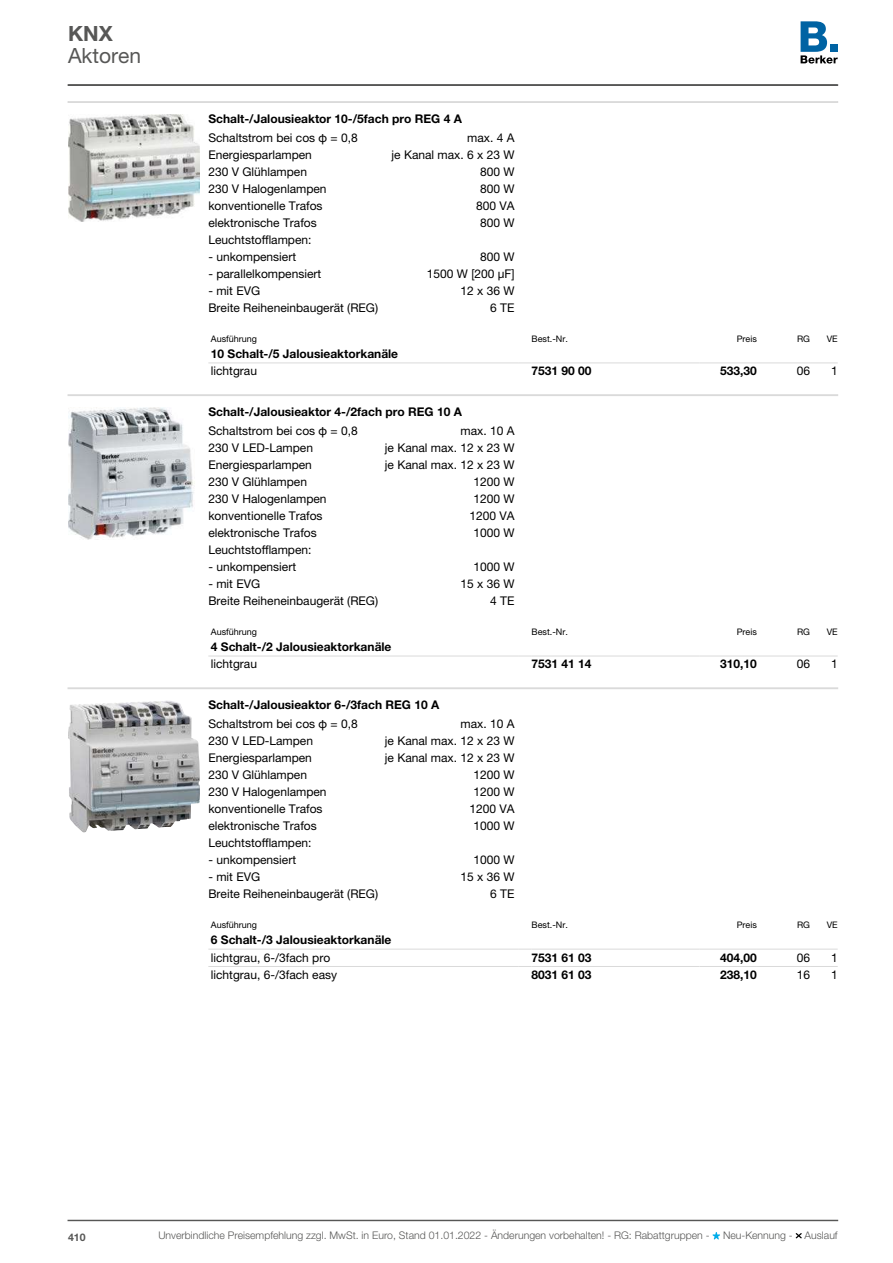
<style>
.page{position:relative;width:893px;height:1263px;background:#fff}
.page>*{position:absolute;margin:0;border:0;box-sizing:border-box;transform-origin:0 0}
.t1{font:21px "Helvetica Neue LTW1 G";color:#575756}
.t2{font:700 21px "Helvetica Neue LTW1 G";color:#575756}
.t3{font:12px "Helvetica Neue LTW1 G";color:#000}
.t4{font:700 12px "Helvetica Neue LTW1 G";color:#000}
.t5{font:300 10.5px "Helvetica Neue LTW1 G";color:#575756}
.t6{font:700 10.5px "Helvetica Neue LTW1 G";color:#575756}
.t7{font:9px "Helvetica Neue LTW1 G";color:#000}
</style>
<div class="page">
<div style="left:68px;top:101px;width:770px;height:2px;border:1px solid #dadada"></div>
<img style="left:68px;top:114px;width:132px;height:107px">
<hr style="left:208px;top:362px;width:311px;height:1px;background:#dadada">
<svg style="left:519px;top:362px;width:12px;height:1px"></svg>
<hr style="left:531px;top:362px;width:168px;height:1px;background:#dadada">
<hr style="left:699px;top:362px;width:58px;height:1px;background:#dadada">
<hr style="left:757px;top:362px;width:53px;height:1px;background:#dadada">
<svg style="left:810px;top:362px;width:28px;height:1px"></svg>
<div style="left:68px;top:394px;width:770px;height:2px;border:1px solid #dadada"></div>
<img style="left:68px;top:407px;width:127px;height:132px">
<hr style="left:208px;top:656px;width:311px;height:1px;background:#dadada">
<svg style="left:519px;top:656px;width:12px;height:1px"></svg>
<hr style="left:531px;top:656px;width:168px;height:1px;background:#dadada">
<hr style="left:699px;top:656px;width:58px;height:1px;background:#dadada">
<hr style="left:757px;top:656px;width:53px;height:1px;background:#dadada">
<svg style="left:810px;top:656px;width:28px;height:1px"></svg>
<div style="left:68px;top:687px;width:770px;height:2px;border:1px solid #dadada"></div>
<img style="left:68px;top:701px;width:97px;height:131px">
<hr style="left:208px;top:966px;width:311px;height:1px;background:#dadada">
<svg style="left:519px;top:966px;width:12px;height:1px"></svg>
<hr style="left:531px;top:966px;width:168px;height:1px;background:#dadada">
<hr style="left:699px;top:966px;width:58px;height:1px;background:#dadada">
<hr style="left:757px;top:966px;width:53px;height:1px;background:#dadada">
<svg style="left:810px;top:966px;width:28px;height:1px"></svg>
<hr style="left:208px;top:949px;width:311px;height:1px;background:#dadada">
<svg style="left:519px;top:949px;width:12px;height:1px"></svg>
<hr style="left:531px;top:949px;width:168px;height:1px;background:#dadada">
<hr style="left:699px;top:949px;width:58px;height:1px;background:#dadada">
<hr style="left:757px;top:949px;width:53px;height:1px;background:#dadada">
<svg style="left:810px;top:949px;width:28px;height:1px"></svg>
<svg style="left:713px;top:1232px;width:7px;height:7px"></svg>
<svg style="left:796px;top:1233px;width:6px;height:5px"></svg>
<div style="left:68px;top:85px;width:770px;height:1px;border:1px solid #575756"></div>
<div style="left:68px;top:1220px;width:770px;height:1px;border:1px solid #575756"></div>
<svg style="left:801px;top:21px;width:37px;height:43px"></svg>
<div style="left:830px;top:44px;width:7px;height:8px;background:#0063a3"></div>
<h1 class="t2" style="left:68px;top:21px;width:46px">KNX</h1>
<h1 class="t1" style="left:68px;top:43px;width:75px">Aktoren</h1>
<p class="t4" style="left:208px;top:111px;width:255px">Schalt-/Jalousieaktor 10-/5fach pro REG 4 A</p>
<p class="t3" style="left:208px;top:131px;width:151px">Schaltstrom bei cos φ = 0,8</p>
<p class="t3" style="left:467px;top:131px;width:49px">max. 4 A</p>
<p class="t3" style="left:208px;top:147px;width:105px">Energiesparlampen</p>
<p class="t3" style="left:392px;top:147px;width:124px">je Kanal max. 6 x 23 W</p>
<p class="t3" style="left:208px;top:164px;width:100px">230 V Glühlampen</p>
<p class="t3" style="left:480px;top:164px;width:36px">800 W</p>
<p class="t3" style="left:208px;top:181px;width:120px">230 V Halogenlampen</p>
<p class="t3" style="left:480px;top:181px;width:36px">800 W</p>
<p class="t3" style="left:208px;top:198px;width:116px">konventionelle Trafos</p>
<p class="t3" style="left:476px;top:198px;width:40px">800 VA</p>
<p class="t3" style="left:208px;top:215px;width:110px">elektronische Trafos</p>
<p class="t3" style="left:480px;top:215px;width:36px">800 W</p>
<p class="t3" style="left:208px;top:232px;width:105px">Leuchtstofflampen:</p>
<p class="t3" style="left:208px;top:249px;width:89px">- unkompensiert</p>
<p class="t3" style="left:480px;top:249px;width:36px">800 W</p>
<p class="t3" style="left:208px;top:266px;width:114px">- parallelkompensiert</p>
<p class="t3" style="left:427px;top:266px;width:89px">1500 W [200 µF]</p>
<p class="t3" style="left:208px;top:283px;width:53px">- mit EVG</p>
<p class="t3" style="left:460px;top:283px;width:56px">12 x 36 W</p>
<p class="t3" style="left:208px;top:300px;width:171px">Breite Reiheneinbaugerät (REG)</p>
<p class="t3" style="left:490px;top:300px;width:26px">6 TE</p>
<p class="t7" style="left:211px;top:333px;width:48px">Ausführung</p>
<p class="t7" style="left:531px;top:333px;width:38px">Best.-Nr.</p>
<p class="t7" style="left:737px;top:333px;width:22px">Preis</p>
<p class="t7" style="left:797px;top:333px;width:14px">RG</p>
<p class="t7" style="left:827px;top:333px;width:12px">VE</p>
<p class="t4" style="left:211px;top:346px;width:189px">10 Schalt-/5 Jalousieaktorkanäle</p>
<p class="t3" style="left:211px;top:364px;width:48px">lichtgrau</p>
<p class="t4" style="left:531px;top:364px;width:62px">7531 90 00</p>
<p class="t4" style="left:720px;top:364px;width:38px">533,30</p>
<p class="t3" style="left:797px;top:364px;width:15px">06</p>
<p class="t3" style="left:831px;top:364px;width:8px">1</p>
<p class="t4" style="left:208px;top:404px;width:255px">Schalt-/Jalousieaktor 4-/2fach pro REG 10 A</p>
<p class="t3" style="left:208px;top:424px;width:151px">Schaltstrom bei cos φ = 0,8</p>
<p class="t3" style="left:460px;top:424px;width:56px">max. 10 A</p>
<p class="t3" style="left:208px;top:441px;width:106px">230 V LED-Lampen</p>
<p class="t3" style="left:385px;top:441px;width:131px">je Kanal max. 12 x 23 W</p>
<p class="t3" style="left:208px;top:457px;width:105px">Energiesparlampen</p>
<p class="t3" style="left:385px;top:457px;width:131px">je Kanal max. 12 x 23 W</p>
<p class="t3" style="left:208px;top:474px;width:100px">230 V Glühlampen</p>
<p class="t3" style="left:473px;top:474px;width:43px">1200 W</p>
<p class="t3" style="left:208px;top:491px;width:120px">230 V Halogenlampen</p>
<p class="t3" style="left:473px;top:491px;width:43px">1200 W</p>
<p class="t3" style="left:208px;top:508px;width:116px">konventionelle Trafos</p>
<p class="t3" style="left:469px;top:508px;width:47px">1200 VA</p>
<p class="t3" style="left:208px;top:525px;width:110px">elektronische Trafos</p>
<p class="t3" style="left:473px;top:525px;width:43px">1000 W</p>
<p class="t3" style="left:208px;top:542px;width:105px">Leuchtstofflampen:</p>
<p class="t3" style="left:208px;top:559px;width:89px">- unkompensiert</p>
<p class="t3" style="left:473px;top:559px;width:43px">1000 W</p>
<p class="t3" style="left:208px;top:576px;width:53px">- mit EVG</p>
<p class="t3" style="left:460px;top:576px;width:56px">15 x 36 W</p>
<p class="t3" style="left:208px;top:593px;width:171px">Breite Reiheneinbaugerät (REG)</p>
<p class="t3" style="left:490px;top:593px;width:26px">4 TE</p>
<p class="t7" style="left:211px;top:626px;width:48px">Ausführung</p>
<p class="t7" style="left:531px;top:626px;width:38px">Best.-Nr.</p>
<p class="t7" style="left:737px;top:626px;width:22px">Preis</p>
<p class="t7" style="left:797px;top:626px;width:14px">RG</p>
<p class="t7" style="left:827px;top:626px;width:12px">VE</p>
<p class="t4" style="left:211px;top:639px;width:182px">4 Schalt-/2 Jalousieaktorkanäle</p>
<p class="t3" style="left:211px;top:657px;width:48px">lichtgrau</p>
<p class="t4" style="left:531px;top:657px;width:62px">7531 41 14</p>
<p class="t4" style="left:720px;top:657px;width:38px">310,10</p>
<p class="t3" style="left:797px;top:657px;width:15px">06</p>
<p class="t3" style="left:831px;top:657px;width:8px">1</p>
<p class="t4" style="left:208px;top:697px;width:232px">Schalt-/Jalousieaktor 6-/3fach REG 10 A</p>
<p class="t3" style="left:208px;top:717px;width:151px">Schaltstrom bei cos φ = 0,8</p>
<p class="t3" style="left:460px;top:717px;width:56px">max. 10 A</p>
<p class="t3" style="left:208px;top:734px;width:106px">230 V LED-Lampen</p>
<p class="t3" style="left:385px;top:734px;width:131px">je Kanal max. 12 x 23 W</p>
<p class="t3" style="left:208px;top:751px;width:105px">Energiesparlampen</p>
<p class="t3" style="left:385px;top:751px;width:131px">je Kanal max. 12 x 23 W</p>
<p class="t3" style="left:208px;top:767px;width:100px">230 V Glühlampen</p>
<p class="t3" style="left:473px;top:767px;width:43px">1200 W</p>
<p class="t3" style="left:208px;top:784px;width:120px">230 V Halogenlampen</p>
<p class="t3" style="left:473px;top:784px;width:43px">1200 W</p>
<p class="t3" style="left:208px;top:801px;width:116px">konventionelle Trafos</p>
<p class="t3" style="left:469px;top:801px;width:47px">1200 VA</p>
<p class="t3" style="left:208px;top:818px;width:110px">elektronische Trafos</p>
<p class="t3" style="left:473px;top:818px;width:43px">1000 W</p>
<p class="t3" style="left:208px;top:835px;width:105px">Leuchtstofflampen:</p>
<p class="t3" style="left:208px;top:852px;width:89px">- unkompensiert</p>
<p class="t3" style="left:473px;top:852px;width:43px">1000 W</p>
<p class="t3" style="left:208px;top:869px;width:53px">- mit EVG</p>
<p class="t3" style="left:460px;top:869px;width:56px">15 x 36 W</p>
<p class="t3" style="left:208px;top:886px;width:171px">Breite Reiheneinbaugerät (REG)</p>
<p class="t3" style="left:490px;top:886px;width:26px">6 TE</p>
<p class="t7" style="left:211px;top:919px;width:48px">Ausführung</p>
<p class="t7" style="left:531px;top:919px;width:38px">Best.-Nr.</p>
<p class="t7" style="left:737px;top:919px;width:22px">Preis</p>
<p class="t7" style="left:797px;top:919px;width:14px">RG</p>
<p class="t7" style="left:827px;top:919px;width:12px">VE</p>
<p class="t4" style="left:211px;top:932px;width:182px">6 Schalt-/3 Jalousieaktorkanäle</p>
<p class="t3" style="left:211px;top:950px;width:121px">lichtgrau, 6-/3fach pro</p>
<p class="t4" style="left:531px;top:950px;width:62px">7531 61 03</p>
<p class="t4" style="left:720px;top:950px;width:38px">404,00</p>
<p class="t3" style="left:797px;top:950px;width:15px">06</p>
<p class="t3" style="left:831px;top:950px;width:8px">1</p>
<p class="t3" style="left:211px;top:967px;width:128px">lichtgrau, 6-/3fach easy</p>
<p class="t4" style="left:531px;top:967px;width:62px">8031 61 03</p>
<p class="t4" style="left:720px;top:967px;width:38px">238,10</p>
<p class="t3" style="left:797px;top:967px;width:15px">16</p>
<p class="t3" style="left:831px;top:967px;width:8px">1</p>
<p class="t6" style="left:68px;top:1231px;width:19px">410</p>
<p class="t5" style="left:158px;top:1229px;width:553px">Unverbindliche Preisempfehlung zzgl. MwSt. in Euro, Stand 01.01.2022 - Änderungen vorbehalten! - RG: Rabattgruppen -</p>
<p class="t5" style="left:723px;top:1229px;width:116px">Neu-Kennung - Auslauf</p>
</div>
